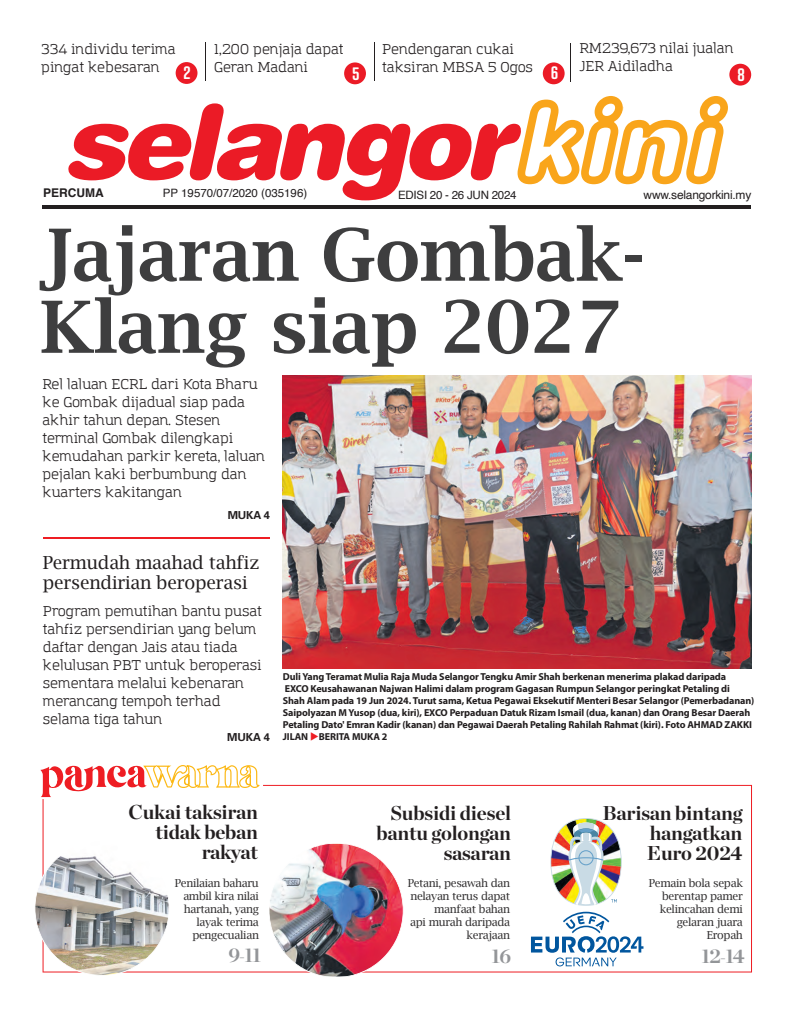
<style>
.page{position:relative;width:794px;height:1010px;background:#fff}
.page>*{position:absolute;margin:0;border:0;box-sizing:border-box;transform-origin:0 0}
.t1{font:600 72px/72px "Lucida Bright";color:#3e3e3f}
.t2{font:700 20px/20px "Chronicle Display";letter-spacing:-.01em;color:#231f20;text-align:right}
.t3{font:700 20px "Chronicle Display";letter-spacing:-.04em;color:#939598}
.t4{font:18px/20px "Lucida Bright";letter-spacing:-.01em;color:#231f20}
.t5{font:700 18px "Rift Soft";color:#fff}
.t6{font:14px/18px "Amazing Grotesk";color:#231f20}
.t7{font:12px "Helvetica";letter-spacing:-.02em;color:#231f20}
.t8{font:700 12px "Helvetica";color:#231f20}
.t9{font:11.5px "Helvetica";color:#231f20}
.t10{font:11.5px "Helvetica";letter-spacing:-.02em;color:#231f20}
.t11{font:11px/13px "Lucida Bright";letter-spacing:-.03em;color:#312f30;text-align:right}
.t12{font:700 11px "Univers LT Std";letter-spacing:-.015em;color:#231f20}
.t13{font:700 10.1px/12px "Myriad Pro";letter-spacing:-.01em;color:#231f20}
.s1{color:#ee1d23}
.s2{font-size:16px}
</style>
<div class="page">
<hr style="left:43px;top:205px;width:708px;height:3px;background:#231f20">
<svg style="left:521px;top:96px;width:207px;height:88px"></svg>
<svg style="left:68px;top:103px;width:453px;height:97px"></svg>
<img style="left:283px;top:376px;width:468px;height:292px">
<svg style="left:43px;top:784px;width:709px;height:188px"></svg>
<svg style="left:40px;top:765px;width:223px;height:33px"></svg>
<img style="left:369px;top:797px;width:151px;height:72px">
<hr style="left:43px;top:537px;width:226px;height:1px;background:#ee1d23">
<hr style="left:206px;top:42px;width:1px;height:38px;background:#231f20">
<hr style="left:374px;top:42px;width:1px;height:39px;background:#231f20">
<hr style="left:570px;top:44px;width:1px;height:38px;background:#231f20">
<div style="left:344px;top:62px;width:22px;height:22px;background:#eb1b26;border-radius:50%"></div>
<div style="left:176px;top:62px;width:21px;height:22px;background:#eb1b26;border-radius:50%"></div>
<div style="left:543px;top:62px;width:21px;height:22px;background:#eb1b26;border-radius:50%"></div>
<svg style="left:35px;top:840px;width:135px;height:135px"></svg>
<img style="left:268px;top:842px;width:136px;height:135px">
<div style="left:729px;top:64px;width:22px;height:22px;background:#eb1b26;border-radius:50%"></div>
<img style="left:550px;top:817px;width:72px;height:88px">
<svg style="left:531px;top:911px;width:112px;height:55px"></svg>
<p class="t6" style="left:41px;top:41px;width:136px">334 individu terima pingat kebesaran</p>
<p class="t6" style="left:214px;top:41px;width:131px">1,200 penjaja dapat<br>Geran Madani</p>
<p class="t6" style="left:579px;top:40px;width:155px">RM239,673 nilai jualan<br>JER Aidiladha</p>
<p class="t6" style="left:382px;top:40px;width:152px">Pendengaran cukai taksiran MBSA 5 Ogos</p>
<p class="t5" style="left:184px;top:60px;width:9px">2</p>
<p class="t5" style="left:352px;top:60px;width:9px">5</p>
<p class="t5" style="left:551px;top:59px;width:9px">6</p>
<p class="t5" style="left:737px;top:62px;width:9px">8</p>
<p class="t8" style="left:43px;top:186px;width:62px">PERCUMA</p>
<p class="t9" style="left:163px;top:184px;width:146px">PP 19570/07/2020 (035196)</p>
<p class="t10" style="left:398px;top:186px;width:120px">EDISI 20 - 26 JUN 2024</p>
<p class="t7" style="left:643px;top:186px;width:109px">www.selangorkini.my</p>
<h1 class="t1" style="left:40px;top:218px;width:605px">Jajaran Gombak-<br>Klang siap 2027</h1>
<p class="t6" style="left:42px;top:375px;width:224px">Rel laluan ECRL dari Kota Bharu ke Gombak dijadual siap pada akhir tahun depan. Stesen terminal Gombak dilengkapi kemudahan parkir kereta, laluan pejalan kaki berbumbung dan kuarters kakitangan</p>
<p class="t12" style="left:228px;top:508px;width:44px">MUKA 4</p>
<p class="t4" style="left:43px;top:552px;width:219px">Permudah maahad tahfiz persendirian beroperasi</p>
<p class="t6" style="left:43px;top:601px;width:221px">Program pemutihan bantu pusat tahfiz persendirian yang belum daftar dengan Jais atau tiada kelulusan PBT untuk beroperasi sementara melalui kebenaran merancang tempoh terhad selama tiga tahun</p>
<p class="t12" style="left:227px;top:730px;width:44px">MUKA 4</p>
<p class="t13" style="left:283px;top:670px;width:473px">Duli Yang Teramat Mulia Raja Muda Selangor Tengku Amir Shah berkenan menerima plakad daripada<br>EXCO Keusahawanan Najwan Halimi dalam program Gagasan Rumpun Selangor peringkat Petaling di<br>Shah Alam pada 19 Jun 2024. Turut sama, Ketua Pegawai Eksekutif Menteri Besar Selangor (Pemerbadanan)<br>Saipolyazan M Yusop (dua, kiri), EXCO Perpaduan Datuk Rizam Ismail (dua, kanan) dan Orang Besar Daerah Petaling Dato' Emran Kadir (kanan) dan Pegawai Daerah Petaling Rahilah Rahmat (kiri). Foto AHMAD ZAKKI JILAN <span class="s1">◆</span>BERITA MUKA 2</p>
<h2 class="t2" style="left:128px;top:800px;width:131px">Cukai taksiran tidak beban rakyat</h2>
<p class="t11" style="left:175px;top:876px;width:86px">Penilaian baharu ambil kira nilai hartanah, yang layak terima pengecualian</p>
<h2 class="t2" style="left:376px;top:801px;width:136px">Subsidi diesel bantu golongan sasaran</h2>
<h2 class="t2" style="left:647px;top:801px;width:97px;text-align:justify;text-indent:-44px">Barisan bintang hangatkan Euro 2024</h2>
<p class="t11" style="left:408px;top:876px;width:104px">Petani, pesawah dan nelayan terus dapat manfaat bahan<br>api murah daripada kerajaan</p>
<p class="t11" style="left:649px;top:876px;width:96px">Pemain bola sepak berentap pamer kelincahan demi gelaran juara<br>Eropah</p>
<h2 class="t3" style="left:228px;top:938px;width:34px">9<span class="s2">-</span>11</h2>
<h2 class="t3" style="left:701px;top:939px;width:45px">12<span class="s2">-</span>14</h2>
<h2 class="t3" style="left:491px;top:939px;width:21px">16</h2>
</div>
